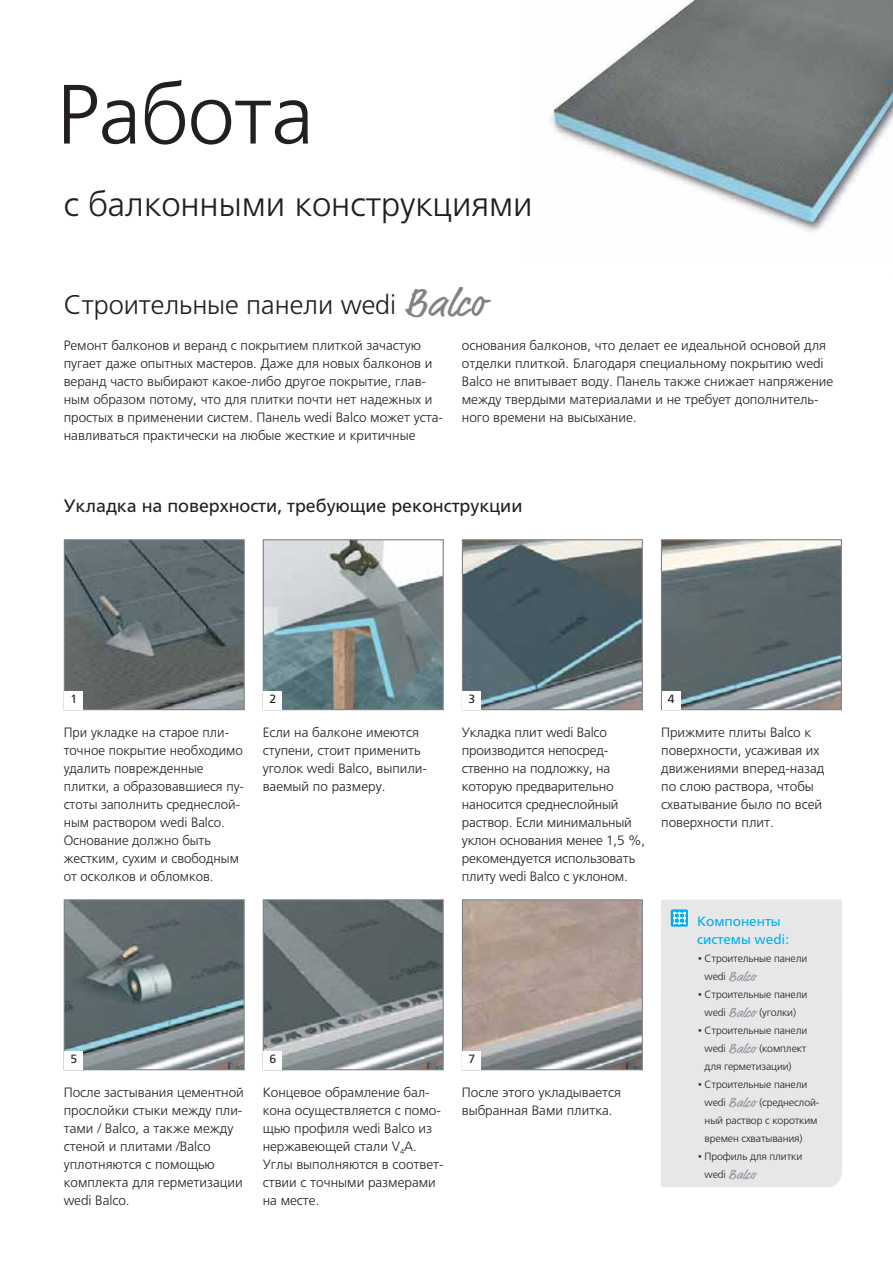
<style>
.page{position:relative;width:893px;height:1263px;background:#fff}
.page>*{position:absolute;margin:0;border:0;box-sizing:border-box;transform-origin:0 0}
.t1{font:300 84px "Frutiger LTCYR";color:#231f20}
.t2{font:300 34.5px "Frutiger LTCYR";color:#231f20}
.t3{font:300 27px "Frutiger LTCYR";color:#231f20}
.t4{font:18px "Frutiger LTCYR";color:#231f20}
.t5{font:300 13.5px/18px "Frutiger LTCYR";color:#231f20}
.t6{font:13.5px/18px "Frutiger LTCYR";color:#00aeef}
.t7{font:13.5px "Market";letter-spacing:.005em;color:#939598}
.t8{font:12px "Frutiger LTCYR";color:#231f20}
.t9{font:300 10.5px/18px "Frutiger LTCYR";letter-spacing:-.01em;color:#231f20;text-align:center}
.s1{font-family:"Market";font-weight:400;font-size:39.75px;color:#808285}
.s2{font-size:7.5px}
.s3{font-family:"Frutiger LTCYR";font-weight:300;font-size:10.5px;color:#231f20}
.s4{font-family:"Market";font-weight:400;font-size:13.5px;color:#939598}
</style>
<div class="page">
<img style="left:554px;top:0;width:338px;height:222px">
<img style="left:66px;top:541px;width:177px;height:167px">
<div style="left:64px;top:539px;width:181px;height:171px;border:1px solid #808285"></div>
<div style="left:65px;top:691px;width:18px;height:18px;background:#fff"></div>
<img style="left:265px;top:901px;width:177px;height:167px">
<div style="left:263px;top:899px;width:181px;height:171px;border:1px solid #808285"></div>
<div style="left:264px;top:1051px;width:18px;height:18px;background:#fff"></div>
<img style="left:663px;top:541px;width:177px;height:167px">
<div style="left:661px;top:539px;width:181px;height:171px;border:1px solid #808285"></div>
<div style="left:662px;top:691px;width:18px;height:18px;background:#fff"></div>
<img style="left:66px;top:901px;width:177px;height:167px">
<div style="left:64px;top:899px;width:181px;height:171px;border:1px solid #808285"></div>
<div style="left:65px;top:1051px;width:18px;height:18px;background:#fff"></div>
<img style="left:464px;top:901px;width:177px;height:167px">
<div style="left:462px;top:899px;width:181px;height:171px;border:1px solid #808285"></div>
<div style="left:463px;top:1051px;width:18px;height:18px;background:#fff"></div>
<img style="left:265px;top:541px;width:177px;height:167px">
<div style="left:263px;top:539px;width:181px;height:171px;border:1px solid #808285"></div>
<div style="left:264px;top:691px;width:18px;height:18px;background:#fff"></div>
<img style="left:464px;top:541px;width:177px;height:167px">
<div style="left:462px;top:539px;width:181px;height:171px;border:1px solid #808285"></div>
<div style="left:463px;top:691px;width:18px;height:18px;background:#fff"></div>
<div style="left:661px;top:899px;width:181px;height:288px;background:#e6e7e8"></div>
<div style="left:671px;top:909px;width:17px;height:18px;background:#00aeef;border-radius:2px"></div>
<svg style="left:673px;top:912px;width:13px;height:13px"></svg>
<img style="left:892px;top:0;width:1px;height:120px">
<h1 class="t1" style="left:57px;top:81px;width:258px">Работа</h1>
<h2 class="t2" style="left:64px;top:190px;width:470px">с балконными конструкциями</h2>
<h3 class="t3" style="left:64px;top:294px;width:422px">Строительные панели wedi <span class="s1">Balco</span></h3>
<p class="t5" style="left:64px;top:338px;width:381px">Ремонт балконов и веранд с покрытием плиткой зачастую пугает даже опытных мастеров. Даже для новых балконов и веранд часто выбирают какое-либо другое покрытие, глав&shy;ным образом потому, что для плитки почти нет надежных и простых в применении систем. Панель wedi Balco может уста&shy;навливаться практически на любые жесткие и критичные</p>
<p class="t5" style="left:462px;top:338px;width:373px">основания балконов, что делает ее идеальной основой для отделки плиткой. Благодаря специальному покрытию wedi Balco не впитывает воду. Панель также снижает напряжение между твердыми материалами и не требует дополнитель&shy;ного времени на высыхание.</p>
<h3 class="t4" style="left:64px;top:498px;width:460px">Укладка на поверхности, требующие реконструкции</h3>
<p class="t8" style="left:270px;top:694px;width:8px">2</p>
<p class="t5" style="left:263px;top:725px;width:166px">Если на балконе имеются ступени, стоит применить уголок wedi Balco, выпили&shy;ваемый по размеру.</p>
<p class="t8" style="left:469px;top:694px;width:8px">3</p>
<p class="t5" style="left:462px;top:725px;width:185px">Укладка плит wedi Balco производится непосред&shy;ственно на подложку, на которую предварительно наносится среднеслойный раствор. Если минимальный уклон основания менее 1,5 %, рекомендуется использовать плиту wedi Balco с уклоном.</p>
<p class="t8" style="left:71px;top:694px;width:8px">1</p>
<p class="t8" style="left:668px;top:694px;width:8px">4</p>
<p class="t5" style="left:64px;top:725px;width:182px">При укладке на старое пли&shy;точное покрытие необходимо удалить поврежденные плитки, а образовавшиеся пу&shy;стоты заполнить среднеслой&shy;ным раствором wedi Balco.<br>Основание должно быть жестким, сухим и свободным от осколков и обломков.</p>
<p class="t5" style="left:661px;top:725px;width:165px">Прижмите плиты Balco к поверхности, усаживая их движениями вперед-назад по слою раствора, чтобы схватывание было по всей поверхности плит.</p>
<p class="t8" style="left:70px;top:1054px;width:8px">5</p>
<p class="t8" style="left:270px;top:1054px;width:8px">6</p>
<p class="t5" style="left:64px;top:1085px;width:182px">После застывания цементной прослойки стыки между пли&shy;тами / Balco, а также между стеной и плитами /Balco уплотняются с помощью комплекта для герметизации wedi Balco.</p>
<p class="t5" style="left:263px;top:1085px;width:182px">Концевое обрамление бал&shy;кона осуществляется с помо&shy;щью профиля wedi Balco из нержавеющей стали V<sub>4</sub>A.<br>Углы выполняются в соответ&shy;ствии с точными размерами на месте.</p>
<p class="t8" style="left:469px;top:1054px;width:8px">7</p>
<p class="t5" style="left:462px;top:1085px;width:161px">После этого укладывается выбранная Вами плитка.</p>
<p class="t6" style="left:697px;top:914px;width:93px">Компоненты системы wedi:</p>
<p class="t9" style="left:698px;top:950px;width:111px"><span class="s2">•</span> Строительные панели</p>
<p class="t7" style="left:705px;top:970px;width:52px"><span class="s3">wedi</span> Balco</p>
<p class="t9" style="left:698px;top:986px;width:111px"><span class="s2">•</span> Строительные панели wedi <span class="s4">Balco</span> (уголки)</p>
<p class="t9" style="left:705px;top:1022px;width:104px;text-align:justify;text-indent:-6px"><span class="s2">•</span> Строительные панели wedi <span class="s4">Balco</span> (комплект для герметизации)</p>
<p class="t9" style="left:705px;top:1076px;width:116px;text-align:left;text-indent:-6px"><span class="s2">•</span> Строительные панели wedi <span class="s4">Balco</span> (среднеслой&shy;ный раствор с коротким времен схватывания)</p>
<p class="t9" style="left:698px;top:1148px;width:106px"><span class="s2">•</span> Профиль для плитки</p>
<p class="t7" style="left:705px;top:1168px;width:52px"><span class="s3">wedi</span> Balco</p>
</div>
